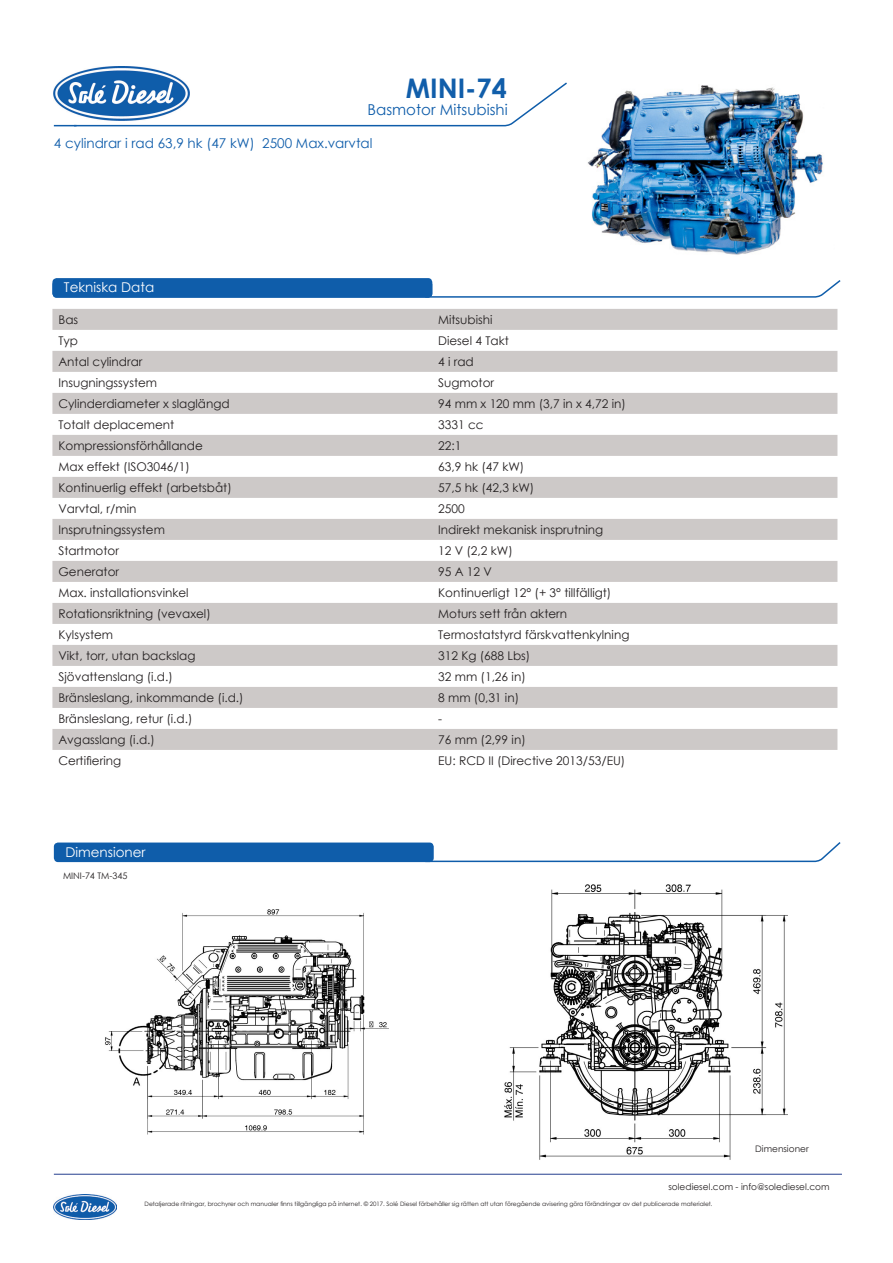
<style>
.page{position:relative;width:893px;height:1263px;background:#fff}
.page>*{position:absolute;margin:0;border:0;box-sizing:border-box;transform-origin:0 0}
.t1{font:700 27px "Century Gothic";color:#115eaa}
.t2{font:15px "Century Gothic";color:#0f5daa}
.t3{font:13.5px "Century Gothic";color:#0f5daa}
.t4{font:13.5px "Century Gothic";color:#fff}
.t5{font:12px "Century Gothic";color:#231f20}
.t6{font:9px "Century Gothic";color:#231f20}
.t7{font:6px "Century Gothic";color:#231f20}
</style>
<div class="page">
<div style="left:52px;top:278px;width:380px;height:20px;background:#0f5daa;border-radius:4px"></div>
<img style="left:504px;top:884px;width:283px;height:276px">
<svg style="left:52px;top:309px;width:785px;height:441px;fill:#d0cccb"></svg>
<svg style="left:424px;top:278px;width:417px;height:20px"></svg>
<img style="left:54px;top:1194px;width:62px;height:25px">
<img style="left:60px;top:67px;width:123px;height:14px">
<hr style="left:54px;top:1174px;width:788px;height:1px;background:#253f8e">
<div style="left:54px;top:842px;width:380px;height:20px;background:#0f5daa;border-radius:4px"></div>
<img style="left:105px;top:909px;width:284px;height:226px">
<svg style="left:424px;top:842px;width:417px;height:21px"></svg>
<img style="left:587px;top:85px;width:236px;height:170px">
<svg style="left:54px;top:81px;width:513px;height:46px"></svg>
<p class="t1" style="left:406px;top:68px;width:102px">MINI-74</p>
<p class="t2" style="left:368px;top:99px;width:142px">Basmotor Mitsubishi</p>
<p class="t3" style="left:54px;top:134px;width:320px">4 cylindrar i rad 63,9 hk (47 kW) 2500 Max.varvtal</p>
<p class="t4" style="left:64px;top:278px;width:92px">Tekniska Data</p>
<p class="t5" style="left:58px;top:311px;width:21px">Bas</p>
<p class="t5" style="left:438px;top:311px;width:56px">Mitsubishi</p>
<p class="t5" style="left:58px;top:332px;width:21px">Typ</p>
<p class="t5" style="left:438px;top:332px;width:72px">Diesel 4 Takt</p>
<p class="t5" style="left:58px;top:353px;width:86px">Antal cylindrar</p>
<p class="t5" style="left:438px;top:353px;width:37px">4 i rad</p>
<p class="t5" style="left:58px;top:374px;width:100px">Insugningssystem</p>
<p class="t5" style="left:438px;top:374px;width:58px">Sugmotor</p>
<p class="t5" style="left:58px;top:395px;width:173px">Cylinderdiameter x slaglängd</p>
<p class="t5" style="left:438px;top:395px;width:189px">94 mm x 120 mm (3,7 in x 4,72 in)</p>
<p class="t5" style="left:58px;top:416px;width:117px">Totalt deplacement</p>
<p class="t5" style="left:438px;top:416px;width:47px">3331 cc</p>
<p class="t5" style="left:58px;top:437px;width:146px">Kompressionsförhållande</p>
<p class="t5" style="left:438px;top:437px;width:25px">22:1</p>
<p class="t5" style="left:58px;top:458px;width:133px">Max effekt (ISO3046/1)</p>
<p class="t5" style="left:438px;top:458px;width:88px">63,9 hk (47 kW)</p>
<p class="t5" style="left:58px;top:479px;width:175px">Kontinuerlig effekt (arbetsbåt)</p>
<p class="t5" style="left:438px;top:479px;width:98px">57,5 hk (42,3 kW)</p>
<p class="t5" style="left:58px;top:500px;width:80px">Varvtal, r/min</p>
<p class="t5" style="left:438px;top:500px;width:28px">2500</p>
<p class="t5" style="left:58px;top:521px;width:108px">Insprutningssystem</p>
<p class="t5" style="left:438px;top:521px;width:167px">Indirekt mekanisk insprutning</p>
<p class="t5" style="left:58px;top:542px;width:62px">Startmotor</p>
<p class="t5" style="left:438px;top:542px;width:76px">12 V (2,2 kW)</p>
<p class="t5" style="left:58px;top:563px;width:62px">Generator</p>
<p class="t5" style="left:438px;top:563px;width:55px">95 A 12 V</p>
<p class="t5" style="left:58px;top:584px;width:132px">Max. installationsvinkel</p>
<p class="t5" style="left:438px;top:584px;width:175px">Kontinuerligt 12° (+ 3° tillfälligt)</p>
<p class="t5" style="left:58px;top:605px;width:154px">Rotationsriktning (vevaxel)</p>
<p class="t5" style="left:438px;top:605px;width:130px">Moturs sett från aktern</p>
<p class="t5" style="left:58px;top:626px;width:56px">Kylsystem</p>
<p class="t5" style="left:438px;top:626px;width:193px">Termostatstyrd färskvattenkylning</p>
<p class="t5" style="left:58px;top:647px;width:139px">Vikt, torr, utan backslag</p>
<p class="t5" style="left:438px;top:647px;width:94px">312 Kg (688 Lbs)</p>
<p class="t5" style="left:58px;top:668px;width:116px">Sjövattenslang (i.d.)</p>
<p class="t5" style="left:438px;top:668px;width:89px">32 mm (1,26 in)</p>
<p class="t5" style="left:58px;top:689px;width:187px">Bränsleslang, inkommande (i.d.)</p>
<p class="t5" style="left:438px;top:689px;width:82px">8 mm (0,31 in)</p>
<p class="t5" style="left:58px;top:710px;width:136px">Bränsleslang, retur (i.d.)</p>
<p class="t5" style="left:438px;top:710px;width:5px">-</p>
<p class="t5" style="left:58px;top:731px;width:98px">Avgasslang (i.d.)</p>
<p class="t5" style="left:438px;top:731px;width:89px">76 mm (2,99 in)</p>
<p class="t5" style="left:58px;top:752px;width:64px">Certifiering</p>
<p class="t5" style="left:438px;top:752px;width:189px">EU: RCD II (Directive 2013/53/EU)</p>
<p class="t4" style="left:65px;top:843px;width:82px">Dimensioner</p>
<p class="t6" style="left:63px;top:870px;width:66px">MINI-74 TM-345</p>
<p class="t6" style="left:755px;top:1143px;width:55px">Dimensioner</p>
<p class="t6" style="left:668px;top:1181px;width:163px">solediesel.com - info@solediesel.com</p>
<p class="t7" style="left:145px;top:1200px;width:570px">Detaljerade ritningar, brochyrer och manualer finns tillgängliga på internet. © 2017. Solé Diesel förbehåller sig rätten att utan föregående avisering göra förändringar av det publicerade materialet.</p>
</div>
